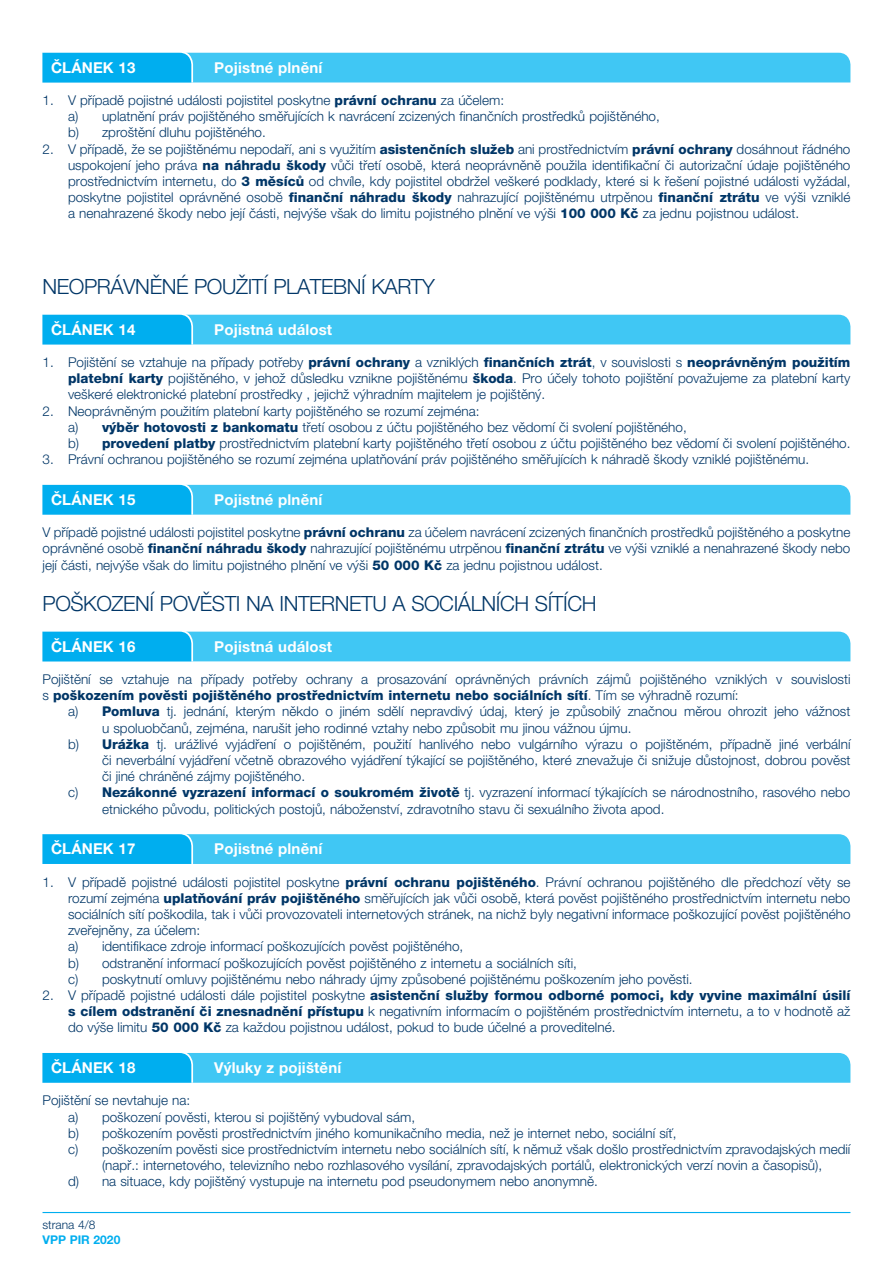
<style>
.page{position:relative;width:893px;height:1263px;background:#fff}
.page>*{position:absolute;margin:0;border:0;box-sizing:border-box;transform-origin:0 0}
.t1{font:300 21px "Helvetica Neue LT Pro";letter-spacing:-.02em;color:#003667}
.t2{font:700 15px "Helvetica Neue LT Pro";letter-spacing:.01em;color:#fff}
.t3{font:300 13.5px/16.2px "Helvetica Neue LT Pro";color:#003667}
.t4{font:700 12px "Helvetica Neue LT Pro";color:#00aeef}
.t5{font:300 12px "Helvetica Neue LT Pro";color:#003667}
.s1{font-weight:800}
</style>
<div class="page">
<hr style="left:43px;top:1212px;width:807px;height:1px;background:#00aeef">
<svg style="left:43px;top:52px;width:807px;height:30px;background:#39c3f3"></svg>
<svg style="left:43px;top:314px;width:807px;height:30px;background:#39c3f3"></svg>
<svg style="left:43px;top:484px;width:807px;height:31px;background:#3cc4f3"></svg>
<svg style="left:43px;top:631px;width:807px;height:30px;background:#38c3f3"></svg>
<svg style="left:43px;top:834px;width:807px;height:30px;background:#36c2f3"></svg>
<svg style="left:43px;top:1053px;width:807px;height:30px;background:#36c2f3"></svg>
<p class="t2" style="left:51px;top:58px;width:86px">ČLÁNEK 13</p>
<p class="t2" style="left:214px;top:58px;width:110px">Pojistné plnění</p>
<p class="t3" style="left:68px;top:92px;width:593px;text-indent:-26px">1. V případě pojistné události pojistitel poskytne <span class="s1">právní ochranu</span> za účelem:<br>a) uplatnění práv pojištěného směřujících k navrácení zcizených finančních prostředků pojištěného, b) zproštění dluhu pojištěného.</p>
<p class="t3" style="left:68px;top:140px;width:784px;text-align:justify;text-indent:-26px">2. V případě, že se pojištěnému nepodaří, ani s využitím <span class="s1">asistenčních služeb</span> ani prostřednictvím <span class="s1">právní ochrany</span> dosáhnout řádného uspokojení jeho práva <span class="s1">na náhradu škody</span> vůči třetí osobě, která neoprávněně použila identifikační či autorizační údaje pojištěného prostřednictvím internetu, do <span class="s1">3 měsíců</span> od chvíle, kdy pojistitel obdržel veškeré podklady, které si k řešení pojistné události vyžádal, poskytne pojistitel oprávněné osobě <span class="s1">finanční náhradu škody</span> nahrazující pojištěnému utrpěnou <span class="s1">finanční ztrátu</span> ve výši vzniklé a nenahrazené škody nebo její části, nejvýše však do limitu pojistného plnění ve výši <span class="s1">100 000 Kč</span> za jednu pojistnou událost.</p>
<h1 class="t1" style="left:43px;top:274px;width:394px">NEOPRÁVNĚNÉ POUŽITÍ PLATEBNÍ KARTY</h1>
<p class="t2" style="left:51px;top:320px;width:86px">ČLÁNEK 14</p>
<p class="t2" style="left:214px;top:320px;width:119px">Pojistná událost</p>
<p class="t3" style="left:68px;top:354px;width:784px;text-align:justify;text-indent:-26px">1. Pojištění se vztahuje na případy potřeby <span class="s1">právní ochrany</span> a vzniklých <span class="s1">finančních ztrát</span>, v souvislosti s <span class="s1">neoprávněným použitím platební karty</span> pojištěného, v jehož důsledku vznikne pojištěnému <span class="s1">škoda</span>. Pro účely tohoto pojištění považujeme za platební karty veškeré elektronické platební prostředky , jejichž výhradním majitelem je pojištěný.</p>
<p class="t3" style="left:68px;top:402px;width:781px;text-indent:-26px">2. Neoprávněným použitím platební karty pojištěného se rozumí zejména:<br>a) <span class="s1">výběr hotovosti z bankomatu</span> třetí osobou z účtu pojištěného bez vědomí či svolení pojištěného,<br>b) <span class="s1">provedení platby</span> prostřednictvím platební karty pojištěného třetí osobou z účtu pojištěného bez vědomí či svolení pojištěného.</p>
<p class="t3" style="left:43px;top:451px;width:766px">3. Právní ochranou pojištěného se rozumí zejména uplatňování práv pojištěného směřujících k náhradě škody vzniklé pojištěnému.</p>
<p class="t2" style="left:51px;top:490px;width:86px">ČLÁNEK 15</p>
<p class="t2" style="left:214px;top:490px;width:110px">Pojistné plnění</p>
<p class="t3" style="left:43px;top:524px;width:809px;text-align:justify">V případě pojistné události pojistitel poskytne <span class="s1">právní ochranu</span> za účelem navrácení zcizených finančních prostředků pojištěného a poskytne oprávněné osobě <span class="s1">finanční náhradu škody</span> nahrazující pojištěnému utrpěnou <span class="s1">finanční ztrátu</span> ve výši vzniklé a nenahrazené škody nebo její části, nejvýše však do limitu pojistného plnění ve výši <span class="s1">50 000 Kč</span> za jednu pojistnou událost.</p>
<h1 class="t1" style="left:43px;top:591px;width:556px">POŠKOZENÍ POVĚSTI NA INTERNETU A SOCIÁLNÍCH SÍTÍCH</h1>
<p class="t2" style="left:51px;top:637px;width:86px">ČLÁNEK 16</p>
<p class="t2" style="left:214px;top:637px;width:119px">Pojistná událost</p>
<p class="t3" style="left:43px;top:671px;width:809px">Pojištění se vztahuje na případy potřeby ochrany a prosazování oprávněných právních zájmů pojištěného vzniklých v souvislosti s <span class="s1">poškozením pověsti pojištěného prostřednictvím internetu nebo sociálních sítí</span>. Tím se výhradně rozumí:</p>
<p class="t3" style="left:68px;top:703px;width:784px">a) <span class="s1">Pomluva</span> tj. jednání, kterým někdo o jiném sdělí nepravdivý údaj, který je způsobilý značnou měrou ohrozit jeho vážnost</p>
<p class="t3" style="left:102px;top:719px;width:528px">u spoluobčanů, zejména, narušit jeho rodinné vztahy nebo způsobit mu jinou vážnou újmu.</p>
<p class="t3" style="left:68px;top:736px;width:784px">b) <span class="s1">Urážka</span> tj. urážlivé vyjádření o pojištěném, použití hanlivého nebo vulgárního výrazu o pojištěném, případně jiné verbální</p>
<p class="t3" style="left:102px;top:752px;width:750px">či neverbální vyjádření včetně obrazového vyjádření týkající se pojištěného, které znevažuje či snižuje důstojnost, dobrou pověst</p>
<p class="t3" style="left:102px;top:768px;width:202px">či jiné chráněné zájmy pojištěného.</p>
<p class="t3" style="left:68px;top:784px;width:784px">c) <span class="s1">Nezákonné vyzrazení informací o soukromém životě</span> tj. vyzrazení informací týkajících se národnostního, rasového nebo</p>
<p class="t3" style="left:102px;top:800px;width:561px">etnického původu, politických postojů, náboženství, zdravotního stavu či sexuálního života apod.</p>
<p class="t2" style="left:51px;top:840px;width:86px">ČLÁNEK 17</p>
<p class="t2" style="left:214px;top:840px;width:110px">Pojistné plnění</p>
<p class="t3" style="left:68px;top:873px;width:784px;text-indent:-26px">1. V případě pojistné události pojistitel poskytne <span class="s1">právní ochranu pojištěného</span>. Právní ochranou pojištěného dle předchozí věty se rozumí zejména <span class="s1">uplatňování práv pojištěného</span> směřujících jak vůči osobě, která pověst pojištěného prostřednictvím internetu nebo sociálních sítí poškodila, tak i vůči provozovateli internetových stránek, na nichž byly negativní informace poškozující pověst pojištěného zveřejněny, za účelem:<br>a) identifikace zdroje informací poškozujících pověst pojištěného,<br>b) odstranění informací poškozujících pověst pojištěného z internetu a sociálních síti,<br>c) poskytnutí omluvy pojištěnému nebo náhrady újmy způsobené pojištěnému poškozením jeho pověsti.</p>
<p class="t3" style="left:68px;top:987px;width:784px;text-align:justify;text-indent:-26px">2. V případě pojistné události dále pojistitel poskytne <span class="s1">asistenční služby formou odborné pomoci, kdy vyvine maximální úsilí s cílem odstranění či znesnadnění přístupu</span> k negativním informacím o pojištěném prostřednictvím internetu, a to v hodnotě až do výše limitu <span class="s1">50 000 Kč</span> za každou pojistnou událost, pokud to bude účelné a proveditelné.</p>
<p class="t2" style="left:51px;top:1058px;width:86px">ČLÁNEK 18</p>
<p class="t2" style="left:214px;top:1058px;width:128px">Výluky z pojištění</p>
<p class="t3" style="left:43px;top:1092px;width:149px">Pojištění se nevtahuje na:</p>
<p class="t3" style="left:68px;top:1108px;width:349px">a) poškození pověsti, kterou si pojištěný vybudoval sám,</p>
<p class="t3" style="left:68px;top:1124px;width:610px">b) poškozením pověsti prostřednictvím jiného komunikačního media, než je internet nebo, sociální síť,</p>
<p class="t3" style="left:68px;top:1141px;width:784px">c) poškozením pověsti sice prostřednictvím internetu nebo sociálních sítí, k němuž však došlo prostřednictvím zpravodajských medií</p>
<p class="t3" style="left:102px;top:1157px;width:721px">(např. : internetového, televizního nebo rozhlasového vysílání, zpravodajských portálů, elektronických verzí novin a časopisů),</p>
<p class="t3" style="left:68px;top:1173px;width:529px">d) na situace, kdy pojištěný vystupuje na internetu pod pseudonymem nebo anonymně.</p>
<p class="t5" style="left:43px;top:1218px;width:55px">strana 4/8</p>
<p class="t4" style="left:43px;top:1232px;width:79px">VPP PIR 2020</p>
</div>
